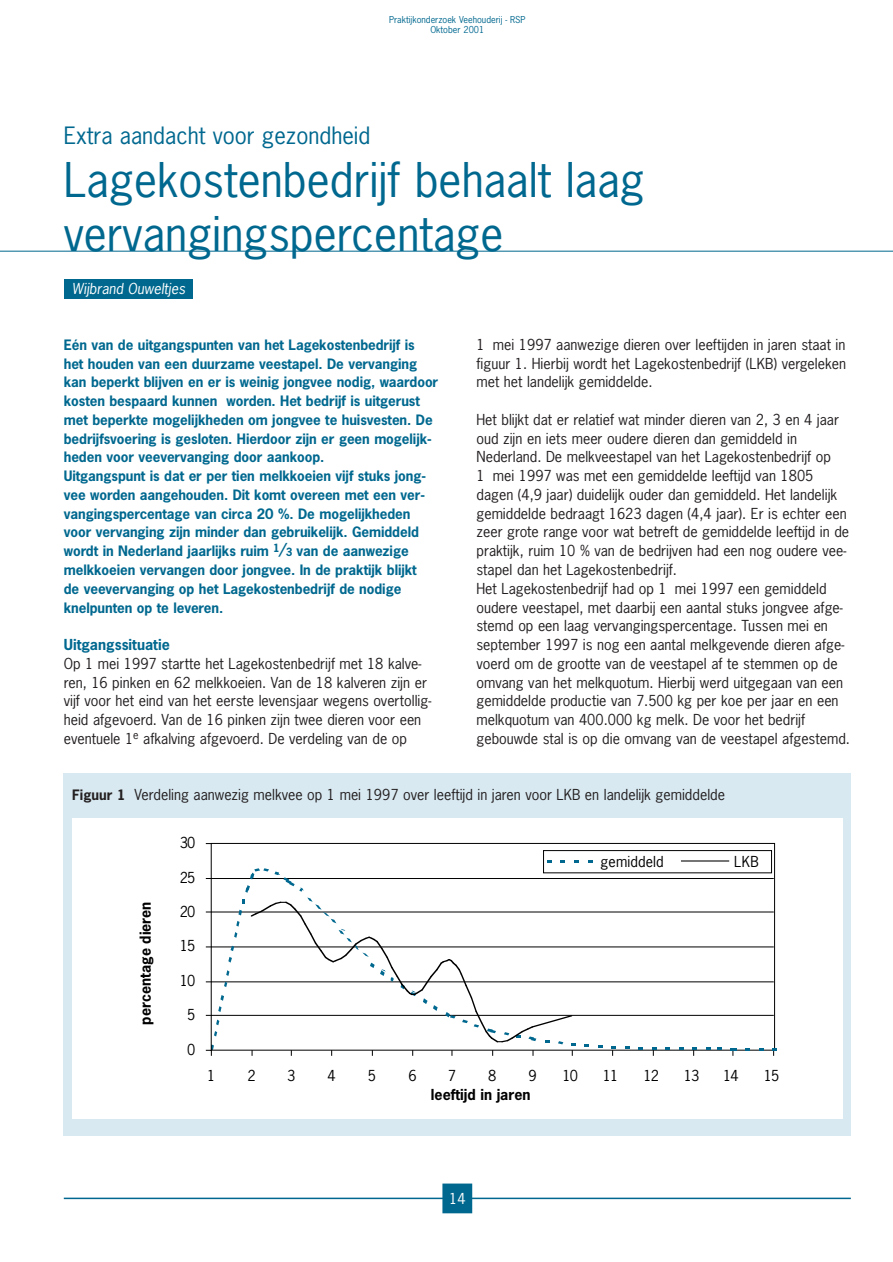
<style>
.page{position:relative;width:893px;height:1262px;background:#fff}
.page>*{position:absolute;margin:0;border:0;box-sizing:border-box;transform-origin:0 0}
.t1{font:45px/54px "News Gothic";color:#00688f}
.t2{font:22.5px "News Gothic";color:#00688f}
.t3{font:14.25px/18.8px "News Gothic";color:#231f20}
.t4{font:14.25px "News Gothic";letter-spacing:-.05em;color:#000}
.t5{font:700 14.25px "News Gothic";color:#000}
.t6{font:14.25px "News Gothic";color:#fff}
.t7{font:700 14.25px "News Gothic";color:#00688f}
.t8{font:14.25px "News Gothic";letter-spacing:.005em;color:#000}
.t9{font:700 13.5px/18.8px "News Gothic";letter-spacing:-.005em;color:#00688f}
.t10{font:9px/10.8px "News Gothic";color:#00688f;text-align:center}
.s1{font-size:14.25px}
.s2{font-size:10.65px}
.s3{font-weight:700;font-size:13.5px}
</style>
<div class="page">
<hr style="left:64px;top:1197px;width:786px;height:2px;background:#00688f">
<div style="left:443px;top:1184px;width:28px;height:28px;background:#00688f"></div>
<div style="left:442px;top:1183px;width:30px;height:30px;border:2px solid #00688f"></div>
<hr style="left:0;top:251px;width:892px;height:1px;background:#00688f">
<div style="left:64px;top:279px;width:128px;height:19px;background:#00688f"></div>
<div style="left:64px;top:773px;width:786px;height:362px;background:#d8e9f1"></div>
<div style="left:72px;top:819px;width:770px;height:300px;background:#fff"></div>
<hr style="left:211px;top:1015px;width:562px;height:1px;background:#000">
<hr style="left:211px;top:981px;width:562px;height:1px;background:#000">
<hr style="left:211px;top:946px;width:562px;height:1px;background:#000">
<hr style="left:211px;top:911px;width:562px;height:1px;background:#000">
<hr style="left:211px;top:878px;width:562px;height:1px;background:#000">
<svg style="left:611px;top:1046px;width:5px;height:9px"></svg>
<svg style="left:638px;top:1047px;width:5px;height:3px"></svg>
<svg style="left:652px;top:1047px;width:4px;height:8px"></svg>
<svg style="left:665px;top:1047px;width:5px;height:3px"></svg>
<svg style="left:679px;top:1047px;width:4px;height:3px"></svg>
<svg style="left:692px;top:1047px;width:5px;height:8px"></svg>
<svg style="left:705px;top:1047px;width:5px;height:3px"></svg>
<svg style="left:717px;top:1047px;width:4px;height:3px"></svg>
<svg style="left:730px;top:1048px;width:6px;height:7px"></svg>
<svg style="left:745px;top:1048px;width:4px;height:3px"></svg>
<svg style="left:758px;top:1048px;width:5px;height:3px"></svg>
<svg style="left:772px;top:1048px;width:4px;height:7px"></svg>
<div style="left:543px;top:850px;width:229px;height:23px;border:1px solid #000"></div>
<svg style="left:206px;top:860px;width:372px;height:195px"></svg>
<svg style="left:588px;top:860px;width:4px;height:3px"></svg>
<hr style="left:681px;top:860px;width:48px;height:1px;background:#000">
<p class="t10" style="left:389px;top:14px;width:138px">Praktijkonderzoek Veehouderij - RSP<br>Oktober 2001</p>
<h2 class="t2" style="left:64px;top:126px;width:308px">Extra aandacht voor gezondheid</h2>
<h1 class="t1" style="left:64px;top:157px;width:582px">Lagekostenbedrijf behaalt laag vervangingspercentage</h1>
<p class="t6" style="left:72px;top:282px;width:116px">Wijbrand Ouweltjes</p>
<p class="t9" style="left:64px;top:336px;width:376px">Eén van de uitgangspunten van het Lagekostenbedrijf is<br>het houden van een duurzame veestapel. De vervanging kan beperkt blijven en er is weinig jongvee nodig, waardoor kosten bespaard kunnen worden. Het bedrijf is uitgerust met beperkte mogelijkheden om jongvee te huisvesten. De bedrijfsvoering is gesloten. Hierdoor zijn er geen mogelijk&shy;heden voor veevervanging door aankoop.<br>Uitgangspunt is dat er per tien melkkoeien vijf stuks jong&shy;vee worden aangehouden. Dit komt overeen met een ver&shy;vangingspercentage van circa 20 %. De mogelijkheden voor vervanging zijn minder dan gebruikelijk. Gemiddeld wordt in Nederland jaarlijks ruim <sup>1</sup><span class="s1">/</span><span class="s2">3</span> van de aanwezige melkkoeien vervangen door jongvee. In de praktijk blijkt<br>de veevervanging op het Lagekostenbedrijf de nodige knelpunten op te leveren.</p>
<p class="t7" style="left:64px;top:639px;width:107px">Uitgangssituatie</p>
<p class="t3" style="left:64px;top:655px;width:369px">Op 1 mei 1997 startte het Lagekostenbedrijf met 18 kalve&shy;ren, 16 pinken en 62 melkkoeien. Van de 18 kalveren zijn er vijf voor het eind van het eerste levensjaar wegens overtollig&shy;heid afgevoerd. Van de 16 pinken zijn twee dieren voor een eventuele 1<sup>e</sup> afkalving afgevoerd. De verdeling van de op</p>
<p class="t3" style="left:476px;top:336px;width:371px;text-align:justify">1 mei 1997 aanwezige dieren over leeftijden in jaren staat in figuur 1. Hierbij wordt het Lagekostenbedrijf (LKB) vergeleken met het landelijk gemiddelde.</p>
<p class="t3" style="left:476px;top:411px;width:375px">Het blijkt dat er relatief wat minder dieren van 2, 3 en 4 jaar oud zijn en iets meer oudere dieren dan gemiddeld in Nederland. De melkveestapel van het Lagekostenbedrijf op<br>1 mei 1997 was met een gemiddelde leeftijd van 1805 dagen (4,9 jaar) duidelijk ouder dan gemiddeld. Het landelijk gemiddelde bedraagt 1623 dagen (4,4 jaar). Er is echter een zeer grote range voor wat betreft de gemiddelde leeftijd in de praktijk, ruim 10 % van de bedrijven had een nog oudere vee&shy;stapel dan het Lagekostenbedrijf.<br>Het Lagekostenbedrijf had op 1 mei 1997 een gemiddeld oudere veestapel, met daarbij een aantal stuks jongvee afge&shy;stemd op een laag vervangingspercentage. Tussen mei en september 1997 is nog een aantal melkgevende dieren afge&shy;voerd om de grootte van de veestapel af te stemmen op de omvang van het melkquotum. Hierbij werd uitgegaan van een gemiddelde productie van 7.500 kg per koe per jaar en een melkquotum van 400.000 kg melk. De voor het bedrijf gebouwde stal is op die omvang van de veestapel afgestemd.</p>
<p class="t3" style="left:72px;top:786px;width:654px"><span class="s3">Figuur 1</span> Verdeling aanwezig melkvee op 1 mei 1997 over leeftijd in jaren voor LKB en landelijk gemiddelde</p>
<p class="t5" style="left:140px;top:1024px;width:124px;rotate:-90deg">percentage dieren</p>
<p class="t4" style="left:180px;top:837px;width:17px">30</p>
<p class="t4" style="left:180px;top:872px;width:17px">25</p>
<p class="t4" style="left:180px;top:905px;width:17px">20</p>
<p class="t4" style="left:180px;top:940px;width:17px">15</p>
<p class="t4" style="left:180px;top:975px;width:17px">10</p>
<p class="t4" style="left:187px;top:1009px;width:10px">5</p>
<p class="t4" style="left:187px;top:1043px;width:10px">0</p>
<p class="t8" style="left:600px;top:855px;width:64px">gemiddeld</p>
<p class="t4" style="left:734px;top:855px;width:26px">LKB</p>
<p class="t4" style="left:207px;top:1069px;width:10px">1</p>
<p class="t4" style="left:247px;top:1069px;width:10px">2</p>
<p class="t4" style="left:287px;top:1069px;width:10px">3</p>
<p class="t4" style="left:327px;top:1069px;width:10px">4</p>
<p class="t4" style="left:368px;top:1069px;width:10px">5</p>
<p class="t4" style="left:408px;top:1069px;width:10px">6</p>
<p class="t4" style="left:448px;top:1069px;width:10px">7</p>
<p class="t4" style="left:488px;top:1069px;width:10px">8</p>
<p class="t4" style="left:528px;top:1069px;width:10px">9</p>
<p class="t4" style="left:562px;top:1069px;width:17px">10</p>
<p class="t4" style="left:602px;top:1069px;width:17px">11</p>
<p class="t4" style="left:643px;top:1069px;width:17px">12</p>
<p class="t4" style="left:683px;top:1069px;width:17px">13</p>
<p class="t4" style="left:723px;top:1069px;width:17px">14</p>
<p class="t4" style="left:763px;top:1069px;width:17px">15</p>
<p class="t5" style="left:431px;top:1088px;width:101px">leeftijd in jaren</p>
<p class="t6" style="left:449px;top:1192px;width:18px">14</p>
</div>
